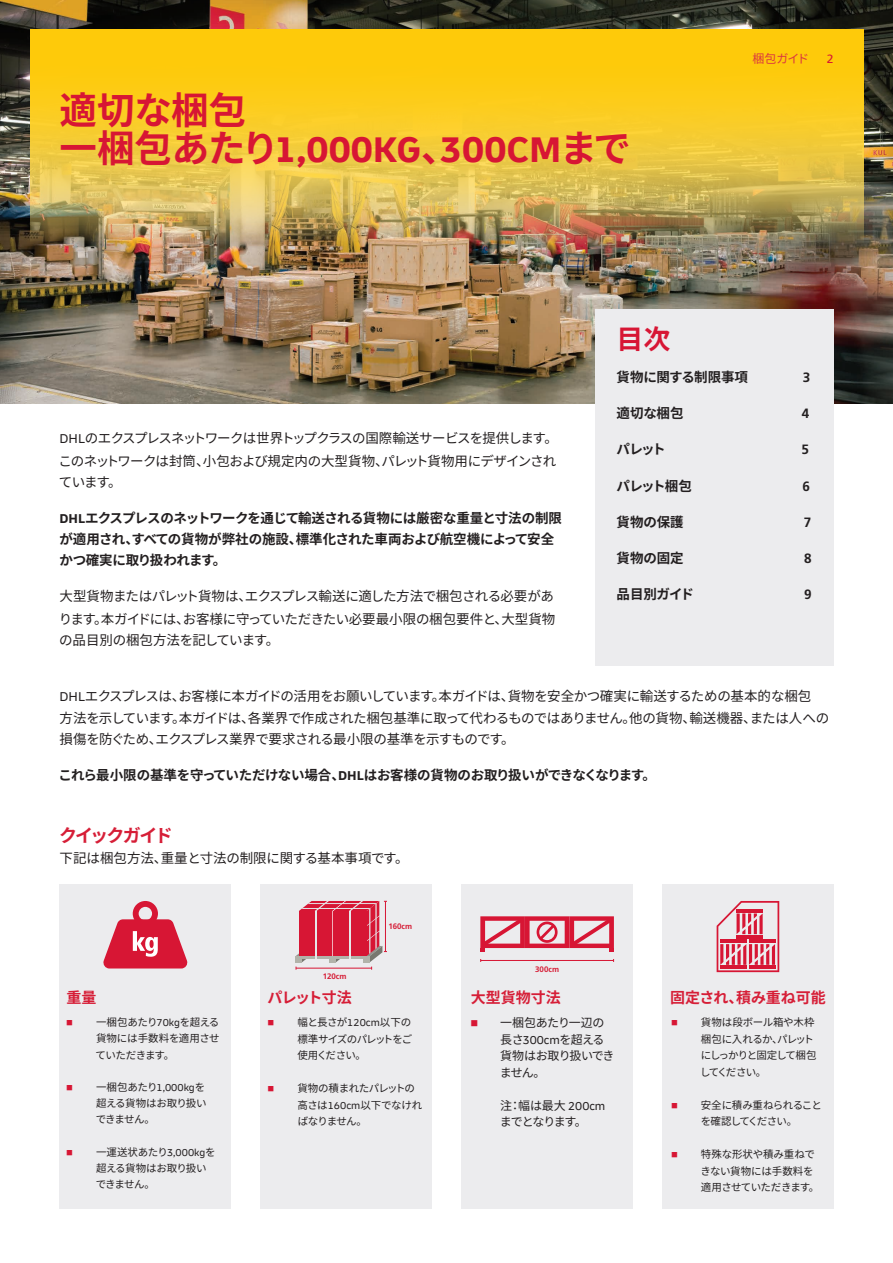
<style>
.page{position:relative;width:893px;height:1263px;background:#fff}
.page>*{position:absolute;margin:0;border:0;box-sizing:border-box;transform-origin:0 0}
.t1{font:700 37.5px "Delivery";color:#d71634}
.t2{font:700 37.5px "Noto Sans CJ Kjp";color:#d71634}
.t3{font:700 27px "Noto Sans CJ Kjp";color:#d71634}
.t4{font:700 18px "Noto Sans CJ Kjp";letter-spacing:-.1em;color:#d61e37}
.t5{font:700 15px "Noto Sans CJ Kjp";color:#d61e37}
.t6{font:13.5px/21.3px "Noto Sans CJ Kjp";letter-spacing:-.035em;color:#231f20}
.t7{font:700 13.5px/21px "Noto Sans CJ Kjp";letter-spacing:-.025em;color:#231f20}
.t8{font:13.5px/22.5px "Noto Sans CJ Kjp";letter-spacing:-.065em;color:#231f20}
.t9{font:13.5px "Noto Sans CJ Kjp";color:#231f20}
.t10{font:700 13.5px "Frutiger LT Std";color:#231f20}
.t11{font:12px/16.5px "Noto Sans CJ Kjp";letter-spacing:-.055em;color:#231f20}
.t12{font:12px/16.5px "Noto Sans CJ Kjp";letter-spacing:-.085em;color:#231f20}
.t13{font:12px "Noto Sans CJ Kjp";letter-spacing:-.04em;color:#db3740}
.t14{font:12px "Frutiger LT Std";color:#d71634}
.t15{font:10.5px/16.2px "Noto Sans CJ Kjp";letter-spacing:-.035em;color:#231f20}
.t16{font:10.5px/16.5px "Noto Sans CJ Kjp";letter-spacing:-.055em;color:#231f20}
.t17{font:700 7.95px "Frutiger LT Std";color:#d61e37}
.s1{font-family:"Noto Sans CJ Kjp"}
.s2{font-family:"Delivery"}
.s3{color:#d71634}
</style>
<div class="page">
<img style="left:0;top:0;width:893px;height:404px">
<img style="left:30px;top:30px;width:833px;height:226px">
<div style="left:595px;top:309px;width:238px;height:357px;background:#ececee"></div>
<div style="left:60px;top:884px;width:171px;height:325px;background:#ececee"></div>
<svg style="left:103px;top:901px;width:85px;height:67px"></svg>
<div style="left:662px;top:884px;width:172px;height:325px;background:#ececee"></div>
<svg style="left:717px;top:901px;width:62px;height:71px"></svg>
<div style="left:260px;top:884px;width:172px;height:325px;background:#ececee"></div>
<svg style="left:296px;top:901px;width:91px;height:69px"></svg>
<div style="left:461px;top:884px;width:172px;height:325px;background:#ececee"></div>
<hr style="left:481px;top:960px;width:133px;height:1px;background:#d71634">
<svg style="left:480px;top:916px;width:134px;height:35px"></svg>
<h1 class="t2" style="left:60px;top:90px;width:188px">適切な梱包</h1>
<h1 class="t1" style="left:60px;top:127px;width:573px"><span class="s1">一梱包あたり</span>1,000KG<span class="s1">、</span>300CM<span class="s1">まで</span></h1>
<p class="t13" style="left:752px;top:51px;width:58px">梱包ガイド</p>
<p class="t14" style="left:827px;top:52px;width:8px">2</p>
<p class="t8" style="left:59px;top:427px;width:501px"><span class="s2">DHL</span>のエクスプレスネットワークは世界トップクラスの国際輸送サービスを提供します。このネットワークは封筒、小包および規定内の大型貨物、パレット貨物用にデザインされ</p>
<p class="t6" style="left:59px;top:472px;width:64px">ています。</p>
<p class="t7" style="left:60px;top:508px;width:504px"><span class="s2">DHL</span>エクスプレスのネットワークを通じて輸送される貨物には厳密な重量と寸法の制限が適用され、すべての貨物が弊社の施設、標準化された車両および航空機によって安全かつ確実に取り扱われます。</p>
<p class="t6" style="left:59px;top:585px;width:498px;line-height:22.5px">大型貨物またはパレット貨物は、エクスプレス輸送に適した方法で梱包される必要があります。本ガイドには、お客様に守っていただきたい必要最小限の梱包要件と、大型貨物</p>
<p class="t6" style="left:59px;top:629px;width:221px">の品目別の梱包方法を記しています。</p>
<h2 class="t3" style="left:617px;top:324px;width:55px">目次</h2>
<p class="t7" style="left:617px;top:367px;width:133px">貨物に関する制限事項</p>
<p class="t10" style="left:803px;top:369px;width:9px">3</p>
<p class="t7" style="left:617px;top:403px;width:68px">適切な梱包</p>
<p class="t10" style="left:802px;top:405px;width:9px">4</p>
<p class="t7" style="left:616px;top:439px;width:51px">パレット</p>
<p class="t10" style="left:802px;top:442px;width:9px">5</p>
<p class="t7" style="left:616px;top:475px;width:77px">パレット梱包</p>
<p class="t10" style="left:802px;top:478px;width:9px">6</p>
<p class="t7" style="left:617px;top:512px;width:69px">貨物の保護</p>
<p class="t10" style="left:804px;top:514px;width:9px">7</p>
<p class="t7" style="left:617px;top:548px;width:69px">貨物の固定</p>
<p class="t10" style="left:804px;top:550px;width:9px">8</p>
<p class="t7" style="left:617px;top:584px;width:79px">品目別ガイド</p>
<p class="t10" style="left:804px;top:587px;width:9px">9</p>
<p class="t6" style="left:60px;top:686px;width:771px"><span class="s2">DHL</span>エクスプレスは、お客様に本ガイドの活用をお願いしています。本ガイドは、貨物を安全かつ確実に輸送するための基本的な梱包<br>方法を示しています。本ガイドは、各業界で作成された梱包基準に取って代わるものではありません。他の貨物、輸送機器、または人への損傷を防ぐため、エクスプレス業界で要求される最小限の基準を示すものです。</p>
<p class="t7" style="left:59px;top:765px;width:599px">これら最小限の基準を守っていただけない場合、<span class="s2">DHL</span>はお客様の貨物のお取り扱いができなくなります。</p>
<h3 class="t4" style="left:59px;top:825px;width:115px">クイックガイド</h3>
<p class="t9" style="left:60px;top:851px;width:350px">下記は梱包方法、重量と寸法の制限に関する基本事項です。</p>
<p class="t5" style="left:67px;top:989px;width:32px">重量</p>
<p class="t15" style="left:96px;top:1014px;width:126px;text-align:justify;text-indent:-29px"><span class="s3">■</span> 一梱包あたり<span class="s2">70kg</span>を超える貨物には手数料を適用させていただきます。</p>
<p class="t15" style="left:96px;top:1079px;width:113px;text-indent:-29px"><span class="s3">■</span> 一梱包あたり<span class="s2">1,000kg</span>を超える貨物はお取り扱いできません。</p>
<p class="t15" style="left:96px;top:1144px;width:122px;text-indent:-29px"><span class="s3">■</span> 一運送状あたり<span class="s2">3,000kg</span>を超える貨物はお取り扱いできません。</p>
<p class="t17" style="left:323px;top:972px;width:25px">120cm</p>
<p class="t5" style="left:267px;top:989px;width:86px">パレット寸法</p>
<p class="t17" style="left:388px;top:922px;width:25px">160cm</p>
<p class="t15" style="left:297px;top:1014px;width:116px;text-align:justify;text-indent:-30px"><span class="s3">■</span> 幅と長さが<span class="s2">120cm</span>以下の標準サイズのパレットをご使用ください。</p>
<p class="t15" style="left:297px;top:1080px;width:126px;text-indent:-30px"><span class="s3">■</span> 貨物の積まれたパレットの高さは<span class="s2">160cm</span>以下でなければなりません。</p>
<p class="t17" style="left:535px;top:964px;width:25px">300cm</p>
<p class="t5" style="left:471px;top:989px;width:91px">大型貨物寸法</p>
<p class="t11" style="left:500px;top:1015px;width:116px;text-indent:-29px"><span class="s3">■</span> 一梱包あたり一辺の長さ<span class="s2">300cm</span>を超える貨物はお取り扱いできません。</p>
<p class="t12" style="left:500px;top:1097px;width:107px">注：幅は最大 <span class="s2">200cm</span>までとなります。</p>
<p class="t5" style="left:670px;top:989px;width:157px">固定され、積み重ね可能</p>
<p class="t16" style="left:700px;top:1014px;width:118px;text-indent:-29px"><span class="s3">■</span> 貨物は段ボール箱や木枠梱包に入れるか、パレットにしっかりと固定して梱包してください。</p>
<p class="t16" style="left:671px;top:1097px;width:152px;text-align:center"><span class="s3">■</span> 安全に積み重ねられることを確認してください。</p>
<p class="t15" style="left:700px;top:1146px;width:121px;text-indent:-29px"><span class="s3">■</span> 特殊な形状や積み重ねできない貨物には手数料を適用させていただきます。</p>
</div>
